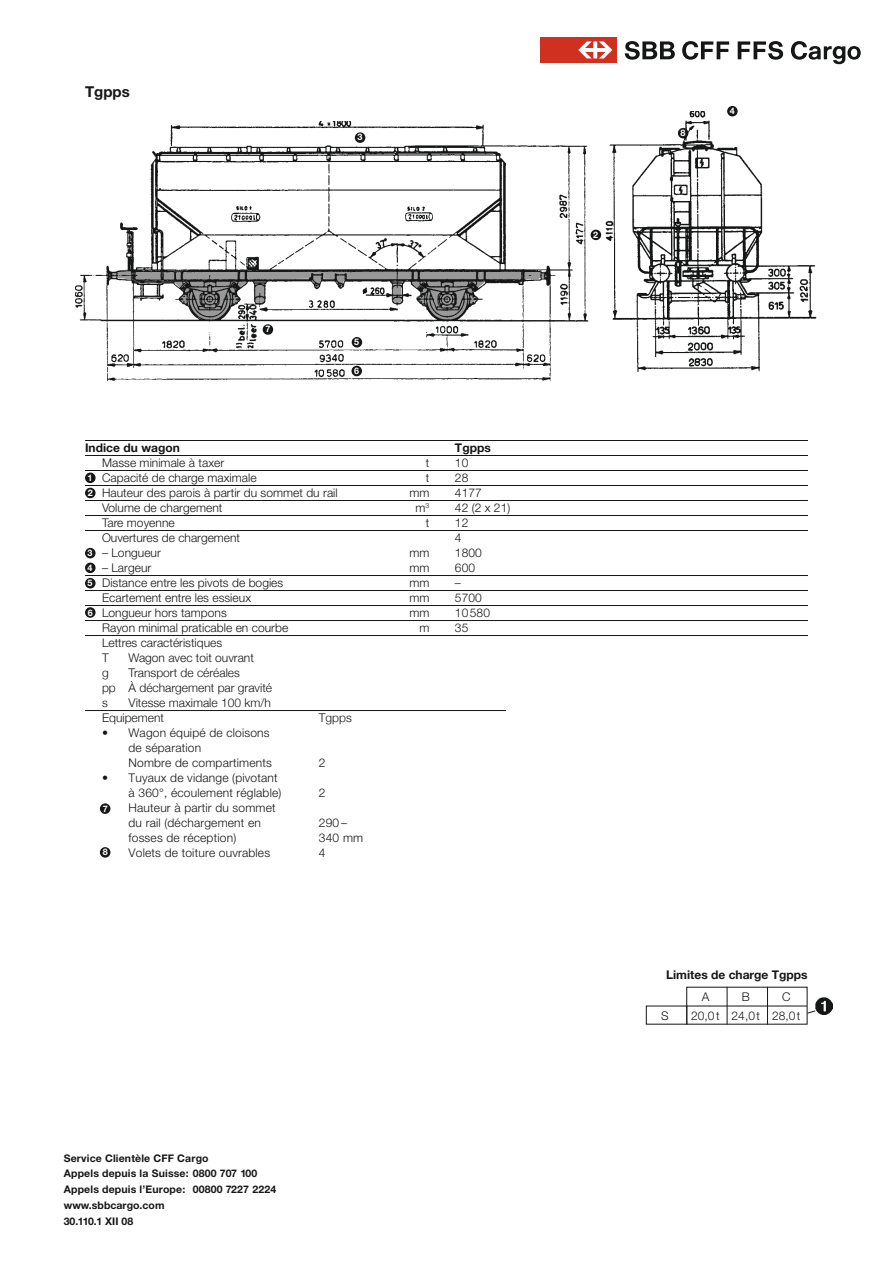
<style>
.page{position:relative;width:893px;height:1263px;background:#fff}
.page>*{position:absolute;margin:0;border:0;box-sizing:border-box;transform-origin:0 0}
.t1{font:700 15px "Helvetica Neue LT";color:#151616}
.t2{font:300 12px/15px "Helvetica Neue LT";letter-spacing:.005em;color:#151616}
.t3{font:300 12px/15px "Helvetica Neue";color:#151616}
.t4{font:700 12px "Helvetica Neue LT";color:#151616}
.t5{font:700 10.5px/15.8px "Helvetica Neue LT";letter-spacing:.015em;color:#151616}
.t6{font:700 9px/15.1px "Helvetica Neue LT";color:#fff}
</style>
<div class="page">
<svg style="left:625px;top:41px;width:50px;height:19px"></svg>
<svg style="left:682px;top:41px;width:47px;height:19px"></svg>
<svg style="left:738px;top:41px;width:45px;height:19px"></svg>
<div style="left:540px;top:37px;width:77px;height:26px;background:#d03020"></div>
<svg style="left:578px;top:41px;width:34px;height:17px"></svg>
<svg style="left:791px;top:41px;width:70px;height:23px"></svg>
<hr style="left:85px;top:440px;width:723px;height:1px;background:#151616">
<hr style="left:85px;top:455px;width:723px;height:1px;background:#151616">
<hr style="left:85px;top:470px;width:723px;height:1px;background:#151616">
<hr style="left:85px;top:485px;width:723px;height:1px;background:#151616">
<hr style="left:85px;top:500px;width:723px;height:1px;background:#151616">
<hr style="left:85px;top:515px;width:723px;height:1px;background:#151616">
<hr style="left:85px;top:530px;width:723px;height:1px;background:#151616">
<hr style="left:85px;top:575px;width:723px;height:1px;background:#151616">
<hr style="left:85px;top:590px;width:723px;height:1px;background:#151616">
<hr style="left:85px;top:605px;width:723px;height:1px;background:#151616">
<hr style="left:85px;top:620px;width:723px;height:1px;background:#151616">
<hr style="left:85px;top:635px;width:723px;height:1px;background:#151616">
<hr style="left:85px;top:710px;width:421px;height:1px;background:#151616">
<div style="left:86px;top:473px;width:9px;height:9px;background:#151616;border-radius:50%"></div>
<div style="left:85px;top:473px;width:11px;height:10px;border:2px solid #151616;border-radius:50%"></div>
<div style="left:86px;top:488px;width:9px;height:9px;background:#151616;border-radius:50%"></div>
<div style="left:85px;top:488px;width:11px;height:10px;border:2px solid #151616;border-radius:50%"></div>
<div style="left:101px;top:848px;width:9px;height:9px;background:#151616;border-radius:50%"></div>
<div style="left:100px;top:847px;width:10px;height:11px;border:2px solid #151616;border-radius:50%"></div>
<div style="left:101px;top:804px;width:9px;height:9px;background:#151616;border-radius:50%"></div>
<div style="left:100px;top:803px;width:10px;height:11px;border:2px solid #151616;border-radius:50%"></div>
<div style="left:86px;top:608px;width:9px;height:9px;background:#151616;border-radius:50%"></div>
<div style="left:85px;top:607px;width:11px;height:11px;border:2px solid #151616;border-radius:50%"></div>
<div style="left:86px;top:579px;width:9px;height:9px;background:#151616;border-radius:50%"></div>
<div style="left:85px;top:578px;width:11px;height:10px;border:2px solid #151616;border-radius:50%"></div>
<div style="left:86px;top:563px;width:9px;height:9px;background:#151616;border-radius:50%"></div>
<div style="left:85px;top:563px;width:11px;height:10px;border:2px solid #151616;border-radius:50%"></div>
<div style="left:86px;top:549px;width:9px;height:9px;background:#151616;border-radius:50%"></div>
<div style="left:85px;top:548px;width:11px;height:10px;border:2px solid #151616;border-radius:50%"></div>
<img style="left:76px;top:121px;width:513px;height:260px">
<img style="left:606px;top:111px;width:211px;height:261px">
<div style="left:356px;top:133px;width:9px;height:9px;background:#151616;border-radius:50%"></div>
<div style="left:355px;top:132px;width:10px;height:11px;border:2px solid #151616;border-radius:50%"></div>
<div style="left:728px;top:107px;width:9px;height:9px;background:#151616;border-radius:50%"></div>
<div style="left:727px;top:106px;width:11px;height:10px;border:2px solid #151616;border-radius:50%"></div>
<div style="left:679px;top:129px;width:9px;height:9px;background:#151616;border-radius:50%"></div>
<div style="left:678px;top:128px;width:10px;height:10px;border:2px solid #151616;border-radius:50%"></div>
<div style="left:352px;top:366px;width:9px;height:9px;background:#151616;border-radius:50%"></div>
<div style="left:351px;top:366px;width:11px;height:10px;border:2px solid #151616;border-radius:50%"></div>
<div style="left:352px;top:338px;width:9px;height:9px;background:#151616;border-radius:50%"></div>
<div style="left:352px;top:337px;width:10px;height:11px;border:2px solid #151616;border-radius:50%"></div>
<div style="left:591px;top:230px;width:9px;height:9px;background:#151616;border-radius:50%"></div>
<div style="left:591px;top:230px;width:10px;height:10px;border:2px solid #151616;border-radius:50%"></div>
<div style="left:263px;top:325px;width:9px;height:9px;background:#151616;border-radius:50%"></div>
<div style="left:263px;top:324px;width:10px;height:11px;border:2px solid #151616;border-radius:50%"></div>
<div style="left:646px;top:1006px;width:41px;height:18px;border:1px solid #151616"></div>
<hr style="left:727px;top:987px;width:1px;height:37px;background:#151616">
<hr style="left:767px;top:987px;width:1px;height:37px;background:#151616">
<hr style="left:687px;top:1006px;width:120px;height:1px;background:#151616">
<img style="left:815px;top:997px;width:17px;height:17px">
<svg style="left:807px;top:1010px;width:9px;height:4px"></svg>
<p class="t1" style="left:85px;top:82px;width:46px">Tgpps</p>
<p class="t6" style="left:266px;top:321px;width:7px">7</p>
<p class="t6" style="left:357px;top:129px;width:7px">3</p>
<p class="t6" style="left:354px;top:334px;width:7px">5</p>
<p class="t6" style="left:354px;top:363px;width:7px">6</p>
<p class="t4" style="left:85px;top:440px;width:96px">Indice du wagon</p>
<p class="t4" style="left:455px;top:440px;width:37px">Tgpps</p>
<p class="t2" style="left:102px;top:455px;width:124px">Masse minimale à taxer</p>
<p class="t2" style="left:426px;top:455px;width:5px">t</p>
<p class="t2" style="left:455px;top:455px;width:15px">10</p>
<p class="t2" style="left:102px;top:470px;width:156px">Capacité de charge maximale</p>
<p class="t2" style="left:426px;top:470px;width:5px">t</p>
<p class="t2" style="left:455px;top:470px;width:15px">28</p>
<p class="t2" style="left:102px;top:485px;width:237px">Hauteur des parois à partir du sommet du rail</p>
<p class="t2" style="left:409px;top:485px;width:22px">mm</p>
<p class="t2" style="left:455px;top:485px;width:28px">4177</p>
<p class="t2" style="left:102px;top:500px;width:122px">Volume de chargement</p>
<p class="t2" style="left:416px;top:500px;width:15px">m<sup>3</sup></p>
<p class="t2" style="left:455px;top:500px;width:57px">42 (2 x 21)</p>
<p class="t2" style="left:102px;top:515px;width:74px">Tare moyenne</p>
<p class="t2" style="left:426px;top:515px;width:5px">t</p>
<p class="t2" style="left:455px;top:515px;width:15px">12</p>
<p class="t2" style="left:102px;top:530px;width:140px">Ouvertures de chargement</p>
<p class="t2" style="left:455px;top:530px;width:8px">4</p>
<p class="t2" style="left:102px;top:545px;width:60px">– Longueur</p>
<p class="t2" style="left:409px;top:545px;width:22px">mm</p>
<p class="t2" style="left:455px;top:545px;width:28px">1800</p>
<p class="t2" style="left:102px;top:560px;width:51px">– Largeur</p>
<p class="t2" style="left:409px;top:560px;width:22px">mm</p>
<p class="t2" style="left:455px;top:560px;width:22px">600</p>
<p class="t2" style="left:102px;top:575px;width:183px">Distance entre les pivots de bogies</p>
<p class="t2" style="left:409px;top:575px;width:22px">mm</p>
<p class="t2" style="left:455px;top:575px;width:7px">–</p>
<p class="t2" style="left:102px;top:590px;width:151px">Ecartement entre les essieux</p>
<p class="t2" style="left:409px;top:590px;width:22px">mm</p>
<p class="t2" style="left:455px;top:590px;width:28px">5700</p>
<p class="t2" style="left:102px;top:605px;width:126px">Longueur hors tampons</p>
<p class="t2" style="left:409px;top:605px;width:22px">mm</p>
<p class="t2" style="left:455px;top:605px;width:37px">10580</p>
<p class="t2" style="left:102px;top:620px;width:188px">Rayon minimal praticable en courbe</p>
<p class="t2" style="left:419px;top:620px;width:11px">m</p>
<p class="t2" style="left:455px;top:620px;width:15px">35</p>
<p class="t2" style="left:102px;top:635px;width:122px">Lettres caractéristiques<br>T</p>
<p class="t6" style="left:88px;top:470px;width:7px">1<br>2</p>
<p class="t6" style="left:88px;top:545px;width:7px">3</p>
<p class="t6" style="left:88px;top:560px;width:7px">4</p>
<p class="t6" style="left:88px;top:575px;width:7px">5</p>
<p class="t6" style="left:88px;top:605px;width:7px">6</p>
<p class="t2" style="left:129px;top:650px;width:127px">Wagon avec toit ouvrant</p>
<p class="t3" style="left:102px;top:665px;width:172px;text-indent:26px">Transport de céréales<br>pp À déchargement par gravité s</p>
<p class="t3" style="left:102px;top:665px;width:8px">g</p>
<p class="t3" style="left:102px;top:695px;width:170px;text-indent:26px">Vitesse maximale 100 km/h<br>Equipement</p>
<p class="t2" style="left:129px;top:725px;width:145px;text-indent:-26px">• Wagon équipé de cloisons de séparation<br>Nombre de compartiments</p>
<p class="t2" style="left:129px;top:770px;width:154px;text-indent:-26px">• Tuyaux de vidange (pivotant à 360°, écoulement réglable)</p>
<p class="t6" style="left:103px;top:801px;width:7px">7</p>
<p class="t2" style="left:129px;top:800px;width:149px">Hauteur à partir du sommet du rail (déchargement en</p>
<p class="t3" style="left:319px;top:710px;width:34px">Tgpps</p>
<p class="t2" style="left:319px;top:755px;width:8px">2</p>
<p class="t2" style="left:319px;top:785px;width:8px">2</p>
<p class="t2" style="left:319px;top:815px;width:30px">290 –</p>
<p class="t6" style="left:103px;top:844px;width:7px">8</p>
<p class="t2" style="left:129px;top:830px;width:109px">fosses de réception)</p>
<p class="t2" style="left:319px;top:830px;width:46px">340 mm</p>
<p class="t2" style="left:129px;top:845px;width:143px">Volets de toiture ouvrables</p>
<p class="t2" style="left:319px;top:845px;width:8px">4</p>
<p class="t5" style="left:64px;top:1150px;width:214px">Service Clientèle CFF Cargo<br>Appels depuis la Suisse: 0800 707 100<br>Appels depuis l’Europe: 00800 7227 2224 www.sbbcargo.com<br>30.110.1 XII 08</p>
<p class="t6" style="left:593px;top:227px;width:7px">2</p>
<p class="t6" style="left:680px;top:125px;width:7px">8</p>
<p class="t6" style="left:730px;top:103px;width:7px">4</p>
<p class="t4" style="left:666px;top:967px;width:143px">Limites de charge Tgpps</p>
<p class="t2" style="left:702px;top:989px;width:9px">A</p>
<p class="t2" style="left:742px;top:989px;width:10px">B</p>
<p class="t2" style="left:782px;top:989px;width:10px">C</p>
<p class="t2" style="left:661px;top:1007px;width:9px">S</p>
<p class="t2" style="left:691px;top:1007px;width:111px">20,0 t 24,0t 28,0t</p>
</div>
